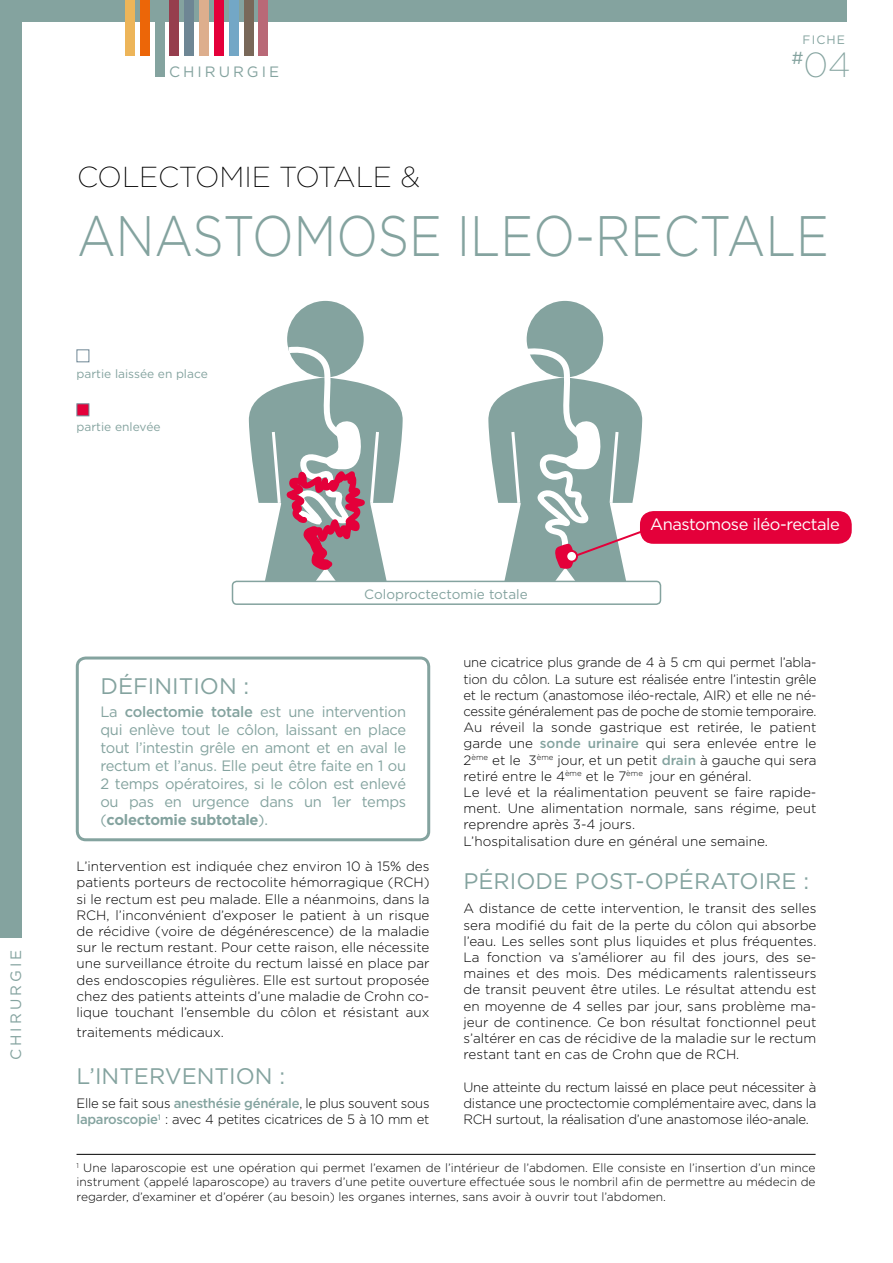
<style>
.page{position:relative;width:893px;height:1263px;background:#fff}
.page>*{position:absolute;margin:0;border:0;box-sizing:border-box;transform-origin:0 0}
.t1{font:300 57px "Gotham";color:#84a39f;scale:.86 1}
.t2{font:200 34.8px "Gotham";color:#84a39f}
.t3{font:200 28.95px "Gotham";color:#000}
.t4{font:22.5px "Gotham";color:#84a39f}
.t5{font:16.5px "Gotham";letter-spacing:-.025em;color:#fff}
.t6{font:15px/18px "Gotham";letter-spacing:-.02em;color:#84a39f;text-align:justify}
.t7{font:15px "Gotham";letter-spacing:.2em;color:#84a39f}
.t8{font:300 13.5px/16.2px "Gotham";letter-spacing:-.01em;color:#000;text-align:justify}
.t9{font:13.5px "Gotham";color:#84a39f}
.t10{font:12.15px "Gotham";letter-spacing:.09em;color:#84a39f}
.t11{font:300 12px/14.4px "Gotham";color:#000;text-align:justify}
.t12{font:12px "Gotham";color:#84a39f}
.s1{font-weight:500}
.s2{font-weight:700}
.s3{font-weight:500;color:#84a39f}
</style>
<div class="page">
<div style="left:76px;top:656px;width:354px;height:185px;border:3px solid #84a39f;border-radius:9px"></div>
<div style="left:0;top:0;width:21px;height:938px;background:#84a39f"></div>
<div style="left:0;top:0;width:846px;height:21px;background:#84a39f"></div>
<div style="left:125px;top:0;width:10px;height:55px;background:#edb559"></div>
<div style="left:199px;top:0;width:10px;height:55px;background:#ddae8d"></div>
<div style="left:140px;top:0;width:10px;height:55px;background:#ec6608"></div>
<div style="left:155px;top:0;width:9px;height:77px;background:#84a39f"></div>
<div style="left:214px;top:0;width:10px;height:55px;background:#e4003a"></div>
<div style="left:229px;top:0;width:10px;height:55px;background:#73a7c6"></div>
<div style="left:170px;top:0;width:9px;height:55px;background:#963e4d"></div>
<div style="left:244px;top:0;width:9px;height:55px;background:#796859"></div>
<div style="left:184px;top:0;width:10px;height:55px;background:#6e8694"></div>
<div style="left:259px;top:0;width:9px;height:55px;background:#b96977"></div>
<hr style="left:77px;top:1154px;width:739px;height:1px;background:#000">
<div style="left:287px;top:301px;width:77px;height:76px;background:#84a39f;border-radius:50%"></div>
<svg style="left:104px;top:580px;width:273px;height:262px"></svg>
<svg style="left:248px;top:345px;width:155px;height:236px"></svg>
<div style="left:527px;top:301px;width:76px;height:76px;background:#84a39f;border-radius:50%"></div>
<div style="left:232px;top:581px;width:428px;height:23px;background:#fff;border-radius:4px"></div>
<div style="left:232px;top:581px;width:429px;height:24px;border:2px solid #84a39f;border-radius:4px"></div>
<div style="left:77px;top:349px;width:12px;height:13px;border:1px solid #6e8694"></div>
<div style="left:77px;top:403px;width:12px;height:13px;background:#e4003a;border:1px solid #6e8694"></div>
<svg style="left:488px;top:347px;width:156px;height:237px"></svg>
<div style="left:640px;top:511px;width:212px;height:33px;background:#e4003a;border-radius:13px"></div>
<div style="left:566px;top:551px;width:11px;height:11px;background:#fff;border-radius:50%"></div>
<div style="left:565px;top:550px;width:13px;height:13px;border:2px solid #e4003a;border-radius:50%"></div>
<p class="t7" style="left:8px;top:1060px;width:112px;rotate:-90deg">CHIRURGIE</p>
<p class="t7" style="left:169px;top:63px;width:112px">CHIRURGIE</p>
<p class="t10" style="left:803px;top:33px;width:44px">FICHE</p>
<h2 class="t2" style="left:791px;top:43px;width:61px"><sup>#</sup>04</h2>
<h3 class="t3" style="left:77px;top:159px;width:344px">COLECTOMIE TOTALE &amp;</h3>
<h1 class="t1" style="left:77px;top:199px;width:876px">ANASTOMOSE ILEO-RECTALE</h1>
<p class="t12" style="left:77px;top:367px;width:133px">partie laissée en place</p>
<p class="t12" style="left:77px;top:420px;width:86px">partie enlevée</p>
<p class="t9" style="left:364px;top:587px;width:165px">Coloproctectomie totale</p>
<p class="t5" style="left:650px;top:515px;width:191px">Anastomose iléo-rectale</p>
<h3 class="t4" style="left:100px;top:674px;width:150px">DÉFINITION :</h3>
<p class="t6" style="left:100px;top:702px;width:307px">La <span class="s1">colectomie totale</span> est une intervention qui enlève tout le côlon, laissant en place tout l’intestin grêle en amont et en aval le rectum et l’anus. Elle peut être faite en 1 ou 2 temps opératoires, si le côlon est enlevé ou pas en urgence dans un 1er temps (<span class="s2">colectomie subtotale</span>).</p>
<p class="t8" style="left:77px;top:858px;width:354px">L’intervention est indiquée chez environ 10 à 15% des patients porteurs de rectocolite hémorragique (RCH) si le rectum est peu malade. Elle a néanmoins, dans la RCH, l’inconvénient d’exposer le patient à un risque de récidive (voire de dégénérescence) de la maladie sur le rectum restant. Pour cette raison, elle nécessite une surveillance étroite du rectum laissé en place par des endoscopies régulières. Elle est surtout proposée chez des patients atteints d’une maladie de Crohn co&shy;lique touchant l’ensemble du côlon et résistant aux</p>
<p class="t8" style="left:77px;top:1023px;width:149px">traitements médicaux.</p>
<h3 class="t4" style="left:77px;top:1063px;width:210px">L’INTERVENTION :</h3>
<p class="t8" style="left:77px;top:1095px;width:354px">Elle se fait sous <span class="s3">anesthésie générale</span>, le plus souvent sous <span class="s3">laparoscopie</span><sup>1</sup> : avec 4 petites cicatrices de 5 à 10 mm et</p>
<p class="t8" style="left:463px;top:654px;width:354px;text-align:left">une cicatrice plus grande de 4 à 5 cm qui permet l’abla&shy;tion du côlon. La suture est réalisée entre l’intestin grêle et le rectum (anastomose iléo-rectale, AIR) et elle ne né&shy;cessite généralement pas de poche de stomie temporaire.<br>Au réveil la sonde gastrique est retirée, le patient garde une <span class="s3">sonde urinaire</span> qui sera enlevée entre le 2<sup>ème</sup> et le 3<sup>ème</sup> jour, et un petit <span class="s3">drain</span> à gauche qui sera retiré entre le 4<sup>ème</sup> et le 7<sup>ème</sup> jour en général.<br>Le levé et la réalimentation peuvent se faire rapide&shy;ment. Une alimentation normale, sans régime, peut reprendre après 3-4 jours.<br>L’hospitalisation dure en général une semaine.</p>
<h3 class="t4" style="left:463px;top:868px;width:347px">PÉRIODE POST-OPÉRATOIRE :</h3>
<p class="t8" style="left:463px;top:900px;width:354px">A distance de cette intervention, le transit des selles sera modifié du fait de la perte du côlon qui absorbe l’eau. Les selles sont plus liquides et plus fréquentes.<br>La fonction va s’améliorer au fil des jours, des se&shy;maines et des mois. Des médicaments ralentisseurs de transit peuvent être utiles. Le résultat attendu est en moyenne de 4 selles par jour, sans problème ma&shy;jeur de continence. Ce bon résultat fonctionnel peut s’altérer en cas de récidive de la maladie sur le rectum restant tant en cas de Crohn que de RCH.</p>
<p class="t8" style="left:463px;top:1078px;width:354px">Une atteinte du rectum laissé en place peut nécessiter à distance une proctectomie complémentaire avec, dans la RCH surtout, la réalisation d’une anastomose iléo-anale.</p>
<p class="t11" style="left:77px;top:1160px;width:740px"><sup>1</sup> Une laparoscopie est une opération qui permet l’examen de l’intérieur de l’abdomen. Elle consiste en l’insertion d’un mince instrument (appelé laparoscope) au travers d’une petite ouverture effectuée sous le nombril afin de permettre au médecin de regarder, d’examiner et d’opérer (au besoin) les organes internes, sans avoir à ouvrir tout l’abdomen.</p>
</div>
